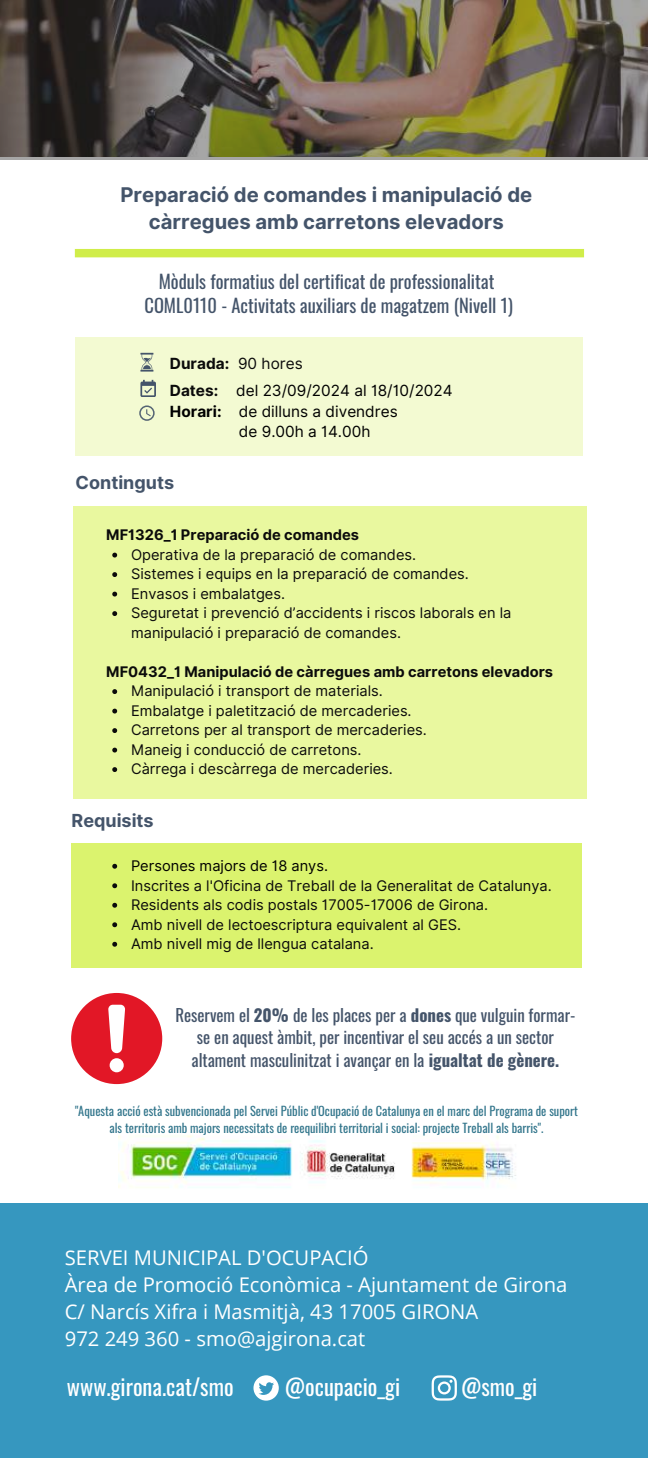
<style>
.page{position:relative;width:648px;height:1458px;background:#fff}
.page>*{position:absolute;margin:0;border:0;box-sizing:border-box;transform-origin:0 0}
.t1{font:22.5px "Oswald";color:#fff}
.t2{font:20.25px/27px "Open Sans";color:#fff}
.t3{font:700 20.25px/27px "Inter";color:#44546a;text-align:center}
.t4{font:18.45px/24.5px "Oswald";color:#44546a;text-align:center}
.t5{font:700 18px "Inter";color:#44546a}
.t6{font:16.88px/22.5px "Oswald";color:#44546a;text-align:center}
.t7{font:15.3px/27px "Inter";color:#000}
.t8{font:700 15.3px "Inter";color:#000}
.t9{font:14.62px/19.6px "Inter";color:#0b0b0b}
.t10{font:700 14.62px "Inter";color:#0b0b0b}
.t11{font:14.62px "Inter";color:#000}
.t12{font:12.38px/16.4px "Oswald";color:#33768c;text-align:center}
.s1{font-weight:700;color:#0b0b0b}
.s2{color:#0b0b0b}
.s3{font-weight:700}
</style>
<div class="page">
<div style="left:71px;top:843px;width:510px;height:125px;background:#dbf36e"></div>
<div style="left:73px;top:506px;width:514px;height:293px;background:#e9f89f"></div>
<div style="left:0;top:1204px;width:648px;height:254px;background:#3697bf"></div>
<svg style="left:253px;top:1375px;width:26px;height:26px"></svg>
<svg style="left:432px;top:1375px;width:25px;height:26px"></svg>
<div style="left:75px;top:249px;width:509px;height:8px;background:#d0ed4a"></div>
<div style="left:76px;top:338px;width:507px;height:118px;background:#f3fad2"></div>
<svg style="left:140px;top:353px;width:13px;height:18px"></svg>
<svg style="left:140px;top:380px;width:16px;height:17px"></svg>
<svg style="left:139px;top:405px;width:15px;height:16px"></svg>
<img style="left:118px;top:1135px;width:398px;height:53px">
<img style="left:0;top:0;width:648px;height:160px">
<div style="left:71px;top:993px;width:91px;height:91px;background:#e21726;border-radius:50%"></div>
<svg style="left:108px;top:1005px;width:17px;height:48px"></svg>
<div style="left:110px;top:1058px;width:14px;height:14px;background:#fff;border-radius:50%"></div>
<svg style="left:112px;top:553px;width:5px;height:5px"></svg>
<svg style="left:112px;top:572px;width:5px;height:5px"></svg>
<svg style="left:112px;top:592px;width:5px;height:5px"></svg>
<svg style="left:112px;top:611px;width:5px;height:5px"></svg>
<svg style="left:112px;top:689px;width:5px;height:5px"></svg>
<svg style="left:112px;top:709px;width:5px;height:5px"></svg>
<svg style="left:112px;top:728px;width:5px;height:5px"></svg>
<svg style="left:112px;top:748px;width:5px;height:5px"></svg>
<svg style="left:112px;top:767px;width:5px;height:5px"></svg>
<svg style="left:112px;top:864px;width:5px;height:5px"></svg>
<svg style="left:112px;top:883px;width:5px;height:5px"></svg>
<svg style="left:112px;top:903px;width:5px;height:5px"></svg>
<svg style="left:112px;top:922px;width:5px;height:5px"></svg>
<svg style="left:112px;top:942px;width:5px;height:5px"></svg>
<h2 class="t3" style="left:120px;top:181px;width:413px">Preparació de comandes i manipulació de càrregues amb carretons elevadors</h2>
<p class="t4" style="left:145px;top:268px;width:370px">Mòduls formatius del certificat de professionalitat<br>COML0110 - Activitats auxiliars de magatzem (Nivell 1)</p>
<p class="t7" style="left:170px;top:349px;width:284px"><span class="s1">Durada:</span> <span class="s2">90 hores<br></span><span class="s1">Dates:</span> del 23/09/2024 al 18/10/2024</p>
<p class="t8" style="left:170px;top:402px;width:53px">Horari:</p>
<p class="t7" style="left:239px;top:401px;width:160px;line-height:20.5px">de dilluns a divendres de 9.00h a 14.00h</p>
<p class="t5" style="left:76px;top:472px;width:100px">Continguts</p>
<p class="t10" style="left:106px;top:526px;width:254px">MF1326_1 Preparació de comandes</p>
<p class="t9" style="left:131px;top:545px;width:382px">Operativa de la preparació de comandes.<br>Sistemes i equips en la preparació de comandes.<br>Envasos i embalatges.<br>Seguretat i prevenció d’accidents i riscos laborals en la manipulació i preparació de comandes.</p>
<p class="t10" style="left:106px;top:663px;width:448px">MF0432_1 Manipulació de càrregues amb carretons elevadors</p>
<p class="t9" style="left:131px;top:681px;width:297px">Manipulació i transport de materials.<br>Embalatge i paletització de mercaderies.<br>Carretons per al transport de mercaderies.<br>Maneig i conducció de carretons.<br>Càrrega i descàrrega de mercaderies.</p>
<p class="t5" style="left:72px;top:809px;width:84px">Requisits</p>
<p class="t11" style="left:131px;top:857px;width:199px">Persones majors de 18 anys.</p>
<p class="t9" style="left:131px;top:876px;width:422px">Inscrites a l'Oficina de Treball de la Generalitat de Catalunya.<br>Residents als codis postals 17005-17006 de Girona.<br>Amb nivell de lectoescriptura equivalent al GES.<br>Amb nivell mig de llengua catalana.</p>
<p class="t6" style="left:175px;top:1003px;width:402px">Reservem el <span class="s3">20%</span> de les places per a <span class="s3">dones</span> que vulguin formar&shy;se en aquest àmbit, per incentivar el seu accés a un sector altament masculinitzat i avançar en la <span class="s3">igualtat de gènere.</span></p>
<p class="t12" style="left:75px;top:1103px;width:504px">"Aquesta acció està subvencionada pel Servei Públic d'Ocupació de Catalunya en el marc del Programa de suport als territoris amb majors necessitats de reequilibri territorial i social: projecte Treball als barris".</p>
<h2 class="t2" style="left:65px;top:1243px;width:504px">SERVEI MUNICIPAL D'OCUPACIÓ<br>Àrea de Promoció Econòmica - Ajuntament de Girona C/ Narcís Xifra i Masmitjà, 43 17005 GIRONA<br>972 249 360 - smo@ajgirona.cat</h2>
<h1 class="t1" style="left:67px;top:1369px;width:168px">www.girona.cat/smo</h1>
<h1 class="t1" style="left:285px;top:1369px;width:117px">@ocupacio_gi</h1>
<h1 class="t1" style="left:461px;top:1369px;width:78px">@smo_gi</h1>
</div>
